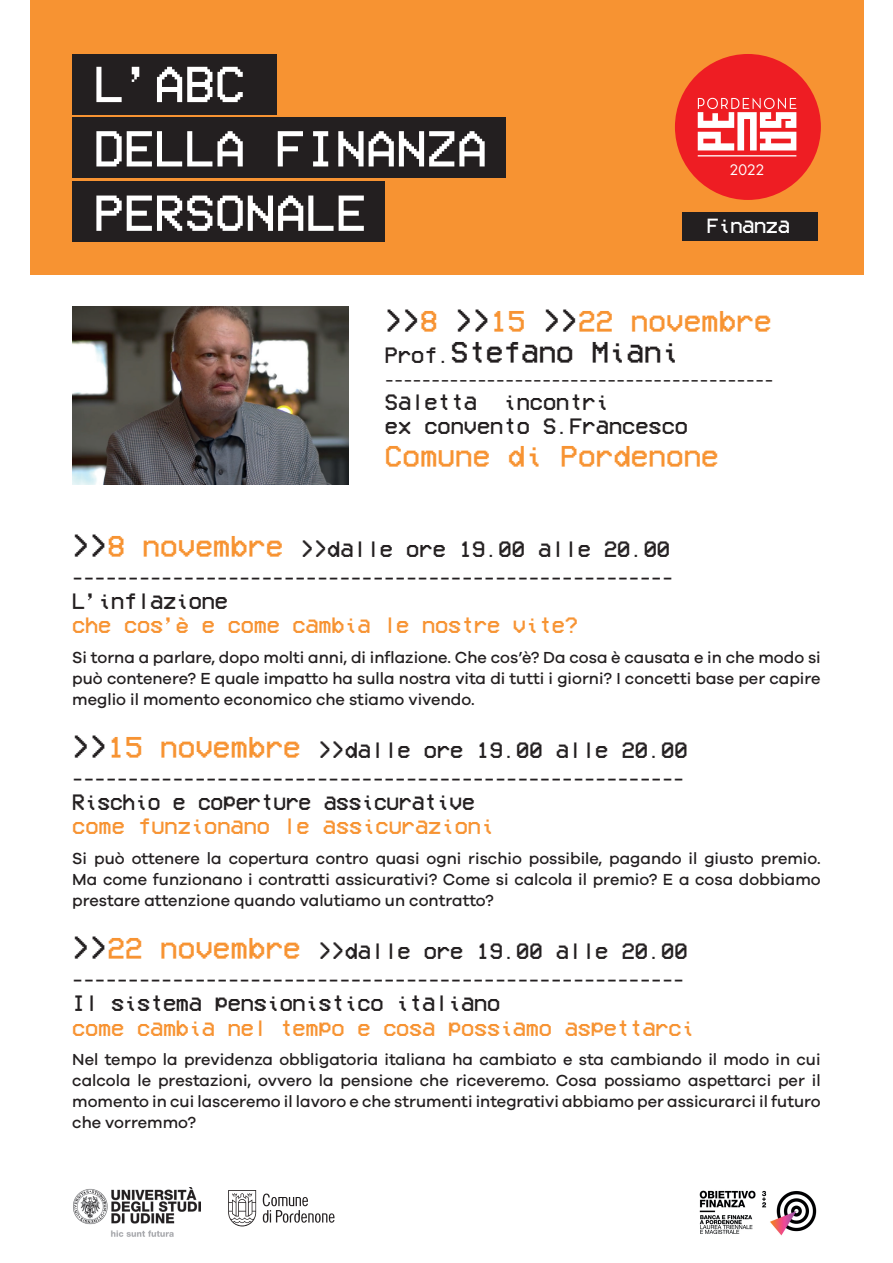
<style>
.page{position:relative;width:893px;height:1263px;background:#fff}
.page>*{position:absolute;margin:0;border:0;box-sizing:border-box;transform-origin:0 0}
.t1{font:51.6px/64.3px "VCROSD Mono";color:#fff}
.t2{font:30px/31.5px "VCROSD Mono";color:#231f20}
.t3{font:30px "VCROSD Mono";color:#f79332}
.t4{font:22.5px/24px "VCROSD Mono";color:#231f20}
.t5{font:22.5px "VCROSD Mono";letter-spacing:-.01em;color:#f79332}
.t6{font:20.85px "VCROSD Mono";letter-spacing:-.02em;color:#fff}
.t7{font:19.05px "VCROSD Mono";color:#231f20}
.t8{font:500 16.5px/21px "Galano Grotesque";color:#231f20;text-align:justify}
.t9{font:15.75px "VCROSD Mono";color:#231f20}
.t10{font:14.1px "Futura";color:#fff}
.s1{color:#f79332}
.s2{font-size:22.5px}
.s3{font-size:30px}
.s4{font-size:30px;color:#f79332}
</style>
<div class="page">
<div style="left:30px;top:0;width:833px;height:274px;background:#f79332"></div>
<div style="left:72px;top:54px;width:204px;height:60px;background:#231f20"></div>
<div style="left:72px;top:118px;width:433px;height:60px;background:#231f20"></div>
<div style="left:72px;top:181px;width:313px;height:60px;background:#231f20"></div>
<div style="left:675px;top:54px;width:146px;height:146px;background:#ee1d23;border-radius:50%"></div>
<hr style="left:698px;top:155px;width:98px;height:1px;background:#fff">
<svg style="left:698px;top:98px;width:98px;height:52px"></svg>
<div style="left:682px;top:212px;width:135px;height:29px;background:#231f20"></div>
<img style="left:73px;top:1188px;width:128px;height:49px">
<svg style="left:228px;top:1190px;width:28px;height:36px"></svg>
<svg style="left:263px;top:1193px;width:71px;height:30px"></svg>
<img style="left:699px;top:1190px;width:118px;height:46px">
<img style="left:72px;top:306px;width:277px;height:179px">
<h1 class="t1" style="left:94px;top:52px;width:395px">L’ABC<br>DELLA FINANZA<br>PERSONALE</h1>
<p class="t10" style="left:730px;top:160px;width:36px">2022</p>
<p class="t6" style="left:707px;top:216px;width:85px">Finanza</p>
<h2 class="t2" style="left:385px;top:305px;width:388px">&gt;&gt;<span class="s1">8</span> &gt;&gt;<span class="s1">15</span> &gt;&gt;<span class="s1">22 novembre<br></span><span class="s2">Prof.</span>Stefano Miani</h2>
<p class="t9" style="left:385px;top:373px;width:390px">------------------------------------------</p>
<h3 class="t4" style="left:385px;top:390px;width:305px">Saletta incontri<br>ex convento S.Francesco</h3>
<h2 class="t3" style="left:385px;top:441px;width:336px">Comune di Pordenone</h2>
<h3 class="t4" style="left:72px;top:537px;width:599px"><span class="s3">&gt;&gt;</span><span class="s4">8 novembre</span> &gt;&gt;dalle ore 19.00 alle 20.00</h3>
<p class="t7" style="left:72px;top:569px;width:602px">------------------------------------------------------</p>
<h3 class="t4" style="left:72px;top:589px;width:157px">L’inflazione</h3>
<h3 class="t5" style="left:72px;top:614px;width:507px">che cos’è e come cambia le nostre vite?</h3>
<p class="t8" style="left:72px;top:646px;width:750px">Si torna a parlare, dopo molti anni, di inflazione. Che cos’è? Da cosa è causata e in che modo si può contenere? E quale impatto ha sulla nostra vita di tutti i giorni? I concetti base per capire meglio il momento economico che stiamo vivendo.</p>
<h3 class="t4" style="left:72px;top:738px;width:617px"><span class="s3">&gt;&gt;</span><span class="s4">15 novembre</span> &gt;&gt;dalle ore 19.00 alle 20.00</h3>
<p class="t7" style="left:72px;top:770px;width:613px">-------------------------------------------------------</p>
<h3 class="t4" style="left:72px;top:790px;width:404px">Rischio e coperture assicurative</h3>
<h3 class="t5" style="left:72px;top:815px;width:423px">come funzionano le assicurazioni</h3>
<p class="t8" style="left:72px;top:847px;width:750px">Si può ottenere la copertura contro quasi ogni rischio possibile, pagando il giusto premio.<br>Ma come funzionano i contratti assicurativi? Come si calcola il premio? E a cosa dobbiamo prestare attenzione quando valutiamo un contratto?</p>
<h3 class="t4" style="left:72px;top:939px;width:617px"><span class="s3">&gt;&gt;</span><span class="s4">22 novembre</span> &gt;&gt;dalle ore 19.00 alle 20.00</h3>
<p class="t7" style="left:72px;top:972px;width:613px">-------------------------------------------------------</p>
<h3 class="t4" style="left:72px;top:992px;width:429px">Il sistema pensionistico italiano</h3>
<h3 class="t5" style="left:72px;top:1017px;width:624px">come cambia nel tempo e cosa possiamo aspettarci</h3>
<p class="t8" style="left:72px;top:1049px;width:750px">Nel tempo la previdenza obbligatoria italiana ha cambiato e sta cambiando il modo in cui calcola le prestazioni, ovvero la pensione che riceveremo. Cosa possiamo aspettarci per il momento in cui lasceremo il lavoro e che strumenti integrativi abbiamo per assicurarci il futuro che vorremmo?</p>
</div>
